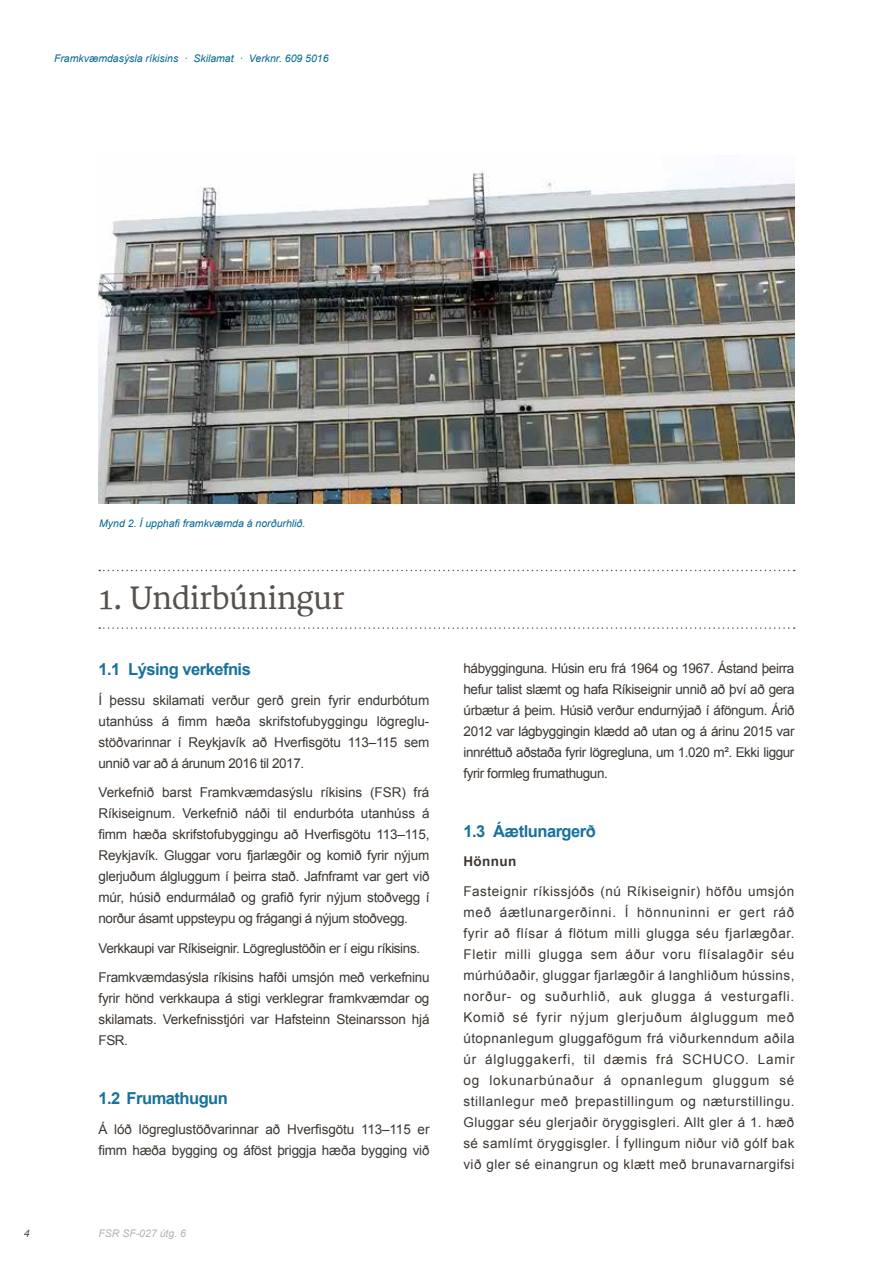
<style>
.page{position:relative;width:893px;height:1263px;background:#fff}
.page>*{position:absolute;margin:0;border:0;box-sizing:border-box;transform-origin:0 0}
.t1{font:30px "Merriweather";color:#57514d}
.t2{font:700 16.5px "Arial";letter-spacing:-.03em;color:#18719a}
.t3{font:13.5px/21px "Arial";letter-spacing:-.02em;color:#3d3732;text-align:justify}
.t4{font:700 13.5px "Arial";letter-spacing:.03em;color:#3d3732}
.t5{font:italic 10.5px "Arial";color:#006892}
.t6{font:italic 10.5px "Arial";color:#b4b4b4}
.t7{font:italic 10.5px "Arial";color:#57514d}
</style>
<div class="page">
<svg style="left:99px;top:627px;width:696px;height:2px"></svg>
<svg style="left:99px;top:570px;width:696px;height:1px"></svg>
<img style="left:98px;top:170px;width:696px;height:334px">
<p class="t5" style="left:54px;top:51px;width:276px">Framkvæmdasýsla ríkisins · Skilamat · Verknr. 609 5016</p>
<p class="t7" style="left:24px;top:1227px;width:7px">4</p>
<p class="t5" style="left:99px;top:516px;width:207px">Mynd 2. Í upphafi framkvæmda á norðurhlið.</p>
<h1 class="t1" style="left:99px;top:573px;width:247px">1. Undirbúningur</h1>
<p class="t2" style="left:98px;top:658px;width:154px">1.1 Lýsing verkefnis</p>
<p class="t3" style="left:98px;top:689px;width:332px">Í þessu skilamati verður gerð grein fyrir endurbótum utanhúss á fimm hæða skrifstofubyggingu lögreglu&shy;stöðvarinnar í Reykjavík að Hverfisgötu 113–115 sem unnið var að á árunum 2016 til 2017.</p>
<p class="t3" style="left:98px;top:782px;width:333px">Verkefnið barst Framkvæmdasýslu ríkisins (FSR) frá Ríkiseignum. Verkefnið náði til endurbóta utanhúss á fimm hæða skrifstofubyggingu að Hverfisgötu 113–115, Reykjavík. Gluggar voru fjarlægðir og komið fyrir nýjum glerjuðum álgluggum í þeirra stað. Jafnframt var gert við múr, húsið endurmálað og grafið fyrir nýjum stoðvegg í norður ásamt uppsteypu og frágangi á nýjum stoðvegg.</p>
<p class="t3" style="left:98px;top:933px;width:333px;line-height:29.5px">Verkkaupi var Ríkiseignir. Lögreglustöðin er í eigu ríkisins.<br>Framkvæmdasýsla ríkisins hafði umsjón með verkefninu</p>
<p class="t3" style="left:98px;top:988px;width:333px">fyrir hönd verkkaupa á stigi verklegrar framkvæmdar og skilamats. Verkefnisstjóri var Hafsteinn Steinarsson hjá FSR.</p>
<p class="t2" style="left:98px;top:1087px;width:131px">1.2 Frumathugun</p>
<p class="t3" style="left:98px;top:1118px;width:333px">Á lóð lögreglustöðvarinnar að Hverfisgötu 113–115 er fimm hæða bygging og áföst þriggja hæða bygging við</p>
<p class="t6" style="left:98px;top:1227px;width:89px">FSR SF-027 útg. 6</p>
<p class="t3" style="left:463px;top:658px;width:333px">hábygginguna. Húsin eru frá 1964 og 1967. Ástand þeirra hefur talist slæmt og hafa Ríkiseignir unnið að því að gera úrbætur á þeim. Húsið verður endurnýjað í áföngum. Árið 2012 var lágbyggingin klædd að utan og á árinu 2015 var innréttuð aðstaða fyrir lögregluna, um 1.020 m². Ekki liggur fyrir formleg frumathugun.</p>
<p class="t2" style="left:463px;top:820px;width:134px">1.3 Áætlunargerð</p>
<p class="t4" style="left:463px;top:853px;width:55px">Hönnun</p>
<p class="t3" style="left:463px;top:881px;width:333px">Fasteignir ríkissjóðs (nú Ríkiseignir) höfðu umsjón með áætlunargerðinni. Í hönnuninni er gert ráð fyrir að flísar á flötum milli glugga séu fjarlægðar.<br>Fletir milli glugga sem áður voru flísalagðir séu múrhúðaðir, gluggar fjarlægðir á langhliðum hússins, norður- og suðurhlið, auk glugga á vesturgafli.<br>Komið sé fyrir nýjum glerjuðum álgluggum með útopnanlegum gluggafögum frá viðurkenndum aðila úr álgluggakerfi, til dæmis frá SCHUCO. Lamir og lokunarbúnaður á opnanlegum gluggum sé stillanlegur með þrepastillingum og næturstillingu.<br>Gluggar séu glerjaðir öryggisgleri. Allt gler á 1. hæð sé samlímt öryggisgler. Í fyllingum niður við gólf bak við gler sé einangrun og klætt með brunavarnargifsi</p>
</div>
